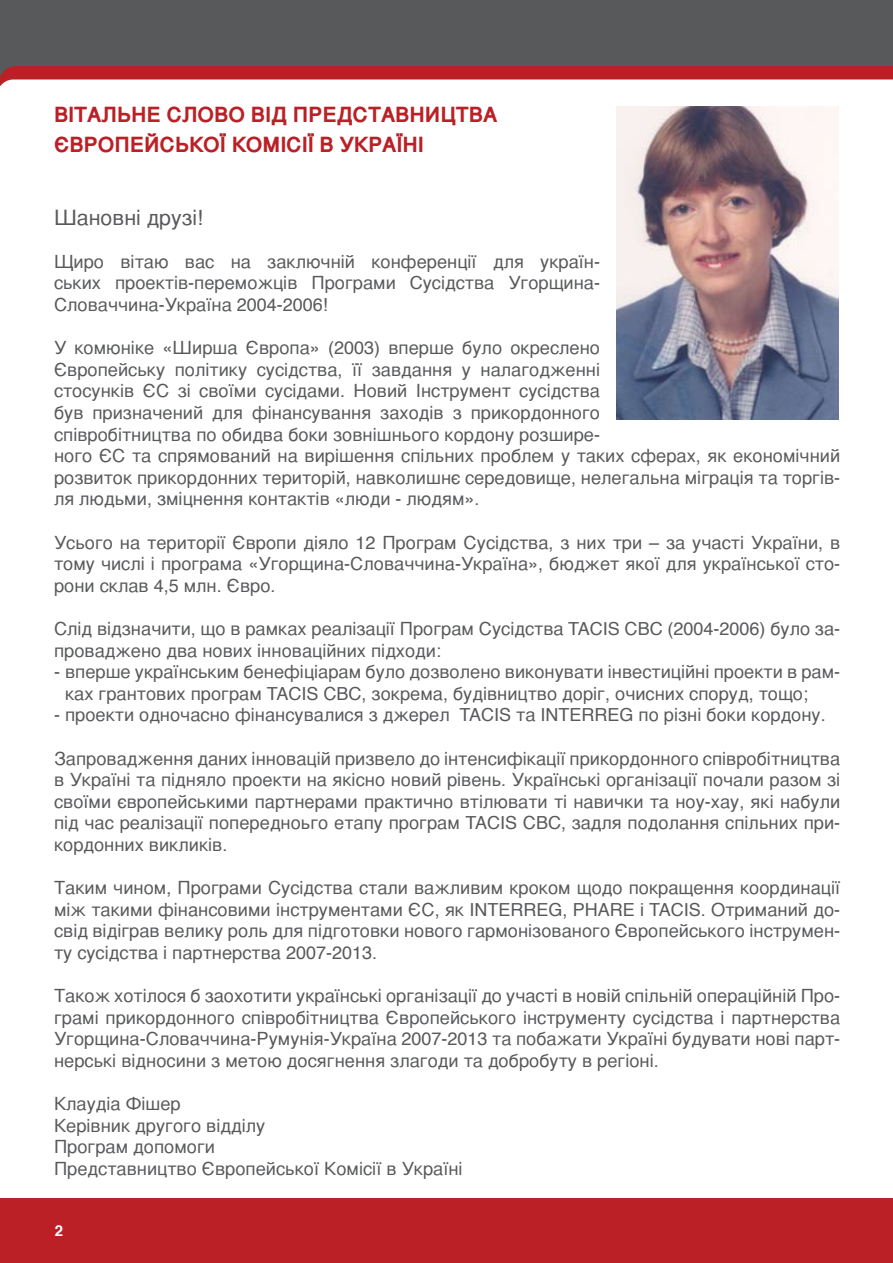
<style>
.page{position:relative;width:893px;height:1263px;background:#fff}
.page>*{position:absolute;margin:0;border:0;box-sizing:border-box;transform-origin:0 0}
.t1{font:700 21px/30px "Helvetica";color:#ba2025}
.t2{font:21px "Helvetica";color:#58595b}
.t3{font:18px/21.6px "Helvetica";color:#58595b;text-align:justify}
.t4{font:700 15px "Helvetica";color:#fff}
</style>
<div class="page">
<div style="left:0;top:0;width:893px;height:158px;background:#58595b"></div>
<svg style="left:0;top:66px;width:893px;height:14px;background:#bb272c"></svg>
<div style="left:0;top:80px;width:893px;height:151px;background:#fff"></div>
<div style="left:0;top:1199px;width:893px;height:64px;background:#ba2025"></div>
<img style="left:617px;top:106px;width:222px;height:314px">
<p class="t1" style="left:54px;top:99px;width:445px">ВІТАЛЬНЕ СЛОВО ВІД ПРЕДСТАВНИЦТВА<br>ЄВРОПЕЙСЬКОЇ КОМІСІЇ В УКРАЇНІ</p>
<p class="t2" style="left:54px;top:199px;width:150px">Шановні друзі!</p>
<p class="t3" style="left:54px;top:250px;width:548px">Щиро вітаю вас на заключній конференції для україн&shy;ських проектів-переможців Програми Cусідства Угорщина-Словаччина-Україна 2004-2006!</p>
<p class="t3" style="left:54px;top:336px;width:788px;text-align:left">У комюніке «Ширша Європа» (2003) вперше було окреслено<br>Європейську політику сусідства, її завдання у налагодженні<br>стосунків ЄС зі своїми сусідами. Новий Інструмент сусідства<br>був призначений для фінансування заходів з прикордонного<br>співробітництва по обидва боки зовнішнього кордону розшире-<br>ного ЄС та спрямований на вирішення спільних проблем у таких сферах, як економічний розвиток прикордонних територій, навколишнє середовище, нелегальна міграція та торгів&shy;ля людьми, зміцнення контактів «люди - людям».</p>
<p class="t3" style="left:54px;top:531px;width:788px">Усього на території Європи діяло 12 Програм Сусідства, з них три – за участі України, в тому числі і програма «Угорщина-Словаччина-Україна», бюджет якої для української сто&shy;рони склав 4,5 млн. Євро.</p>
<p class="t3" style="left:54px;top:617px;width:788px">Слід відзначити, що в рамках реалізації Програм Сусідства TACIS СBC (2004-2006) було за&shy;проваджено два нових інноваційних підходи:</p>
<p class="t3" style="left:65px;top:660px;width:777px;text-indent:-11px">- вперше українським бенефіціарам було дозволено виконувати інвестиційні проекти в рам&shy;ках грантових програм TACIS СBC, зокрема, будівництво доріг, очисних споруд, тощо;</p>
<p class="t3" style="left:54px;top:704px;width:773px">- проекти одночасно фінансувалися з джерел TACIS та INTERREG по різні боки кордону.</p>
<p class="t3" style="left:54px;top:747px;width:788px">Запровадження даних інновацій призвело до інтенсифікації прикордонного співробітництва в Україні та підняло проекти на якісно новий рівень. Українські організації почали разом зі своїми європейськими партнерами практично втілювати ті навички та ноу-хау, які набули під час реалізації попередноьго етапу програм TACIS СBC, задля подолання спільних при&shy;кордонних викликів.</p>
<p class="t3" style="left:54px;top:876px;width:788px">Таким чином, Програми Сусідства стали важливим кроком щодо покращення координації між такими фінансовими інструментами ЄС, як INTERREG, PHARE i TACIS. Отриманий до&shy;свід відіграв велику роль для підготовки нового гармонізованого Європейського інструмен&shy;ту сусідства і партнерства 2007-2013.</p>
<p class="t3" style="left:54px;top:984px;width:788px">Також хотілося б заохотити українські організації до участі в новій спільній операційній Про&shy;грамі прикордонного співробітництва Європейського інструменту сусідства і партнерства Угорщина-Словаччина-Румунія-Україна 2007-2013 та побажати Україні будувати нові парт&shy;нерські відносини з метою досягнення злагоди та добробуту в регіоні.</p>
<p class="t3" style="left:54px;top:1092px;width:410px;text-align:left">Клаудіа Фішер<br>Керівник другого відділу<br>Програм допомоги<br>Представництво Європейської Комісії в Україні</p>
<p class="t4" style="left:55px;top:1217px;width:10px">2</p>
</div>
